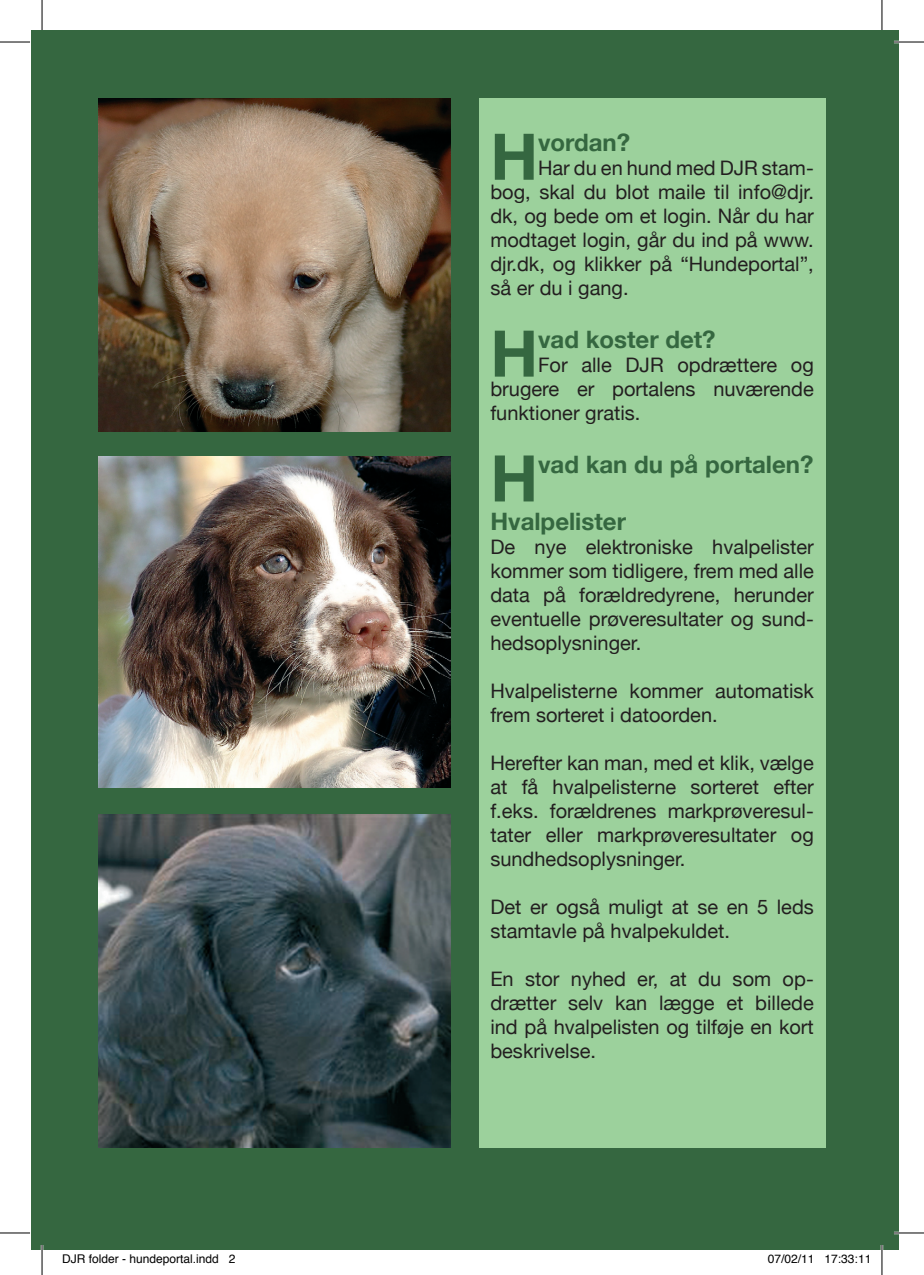
<style>
.page{position:relative;width:924px;height:1275px;background:#fff}
.page>*{position:absolute;margin:0;border:0;box-sizing:border-box;transform-origin:0 0}
.t1{font:700 64.4px "Helvetica Neue";color:#356740}
.t2{font:700 24px "Helvetica Neue";color:#356740}
.t3{font:20px/24px "Helvetica Neue";color:#231f20;text-align:justify}
.t4{font:12px "Helvetica";color:#000}
</style>
<div class="page">
<div style="left:31px;top:31px;width:867px;height:1219px;background:#356740"></div>
<div style="left:479px;top:99px;width:345px;height:1049px;background:#9cd19c"></div>
<img style="left:99px;top:456px;width:351px;height:332px">
<img style="left:99px;top:814px;width:351px;height:334px">
<img style="left:99px;top:99px;width:351px;height:333px">
<hr style="left:893px;top:41px;width:30px;height:2px;background:#fff">
<hr style="left:893px;top:1231px;width:30px;height:3px;background:#fff">
<hr style="left:41px;top:1245px;width:2px;height:30px;background:#fff">
<hr style="left:880px;top:1245px;width:2px;height:30px;background:#fff">
<hr style="left:0;top:42px;width:30px;height:1px;background:#000">
<hr style="left:893px;top:42px;width:30px;height:1px;background:#000">
<hr style="left:0;top:1232px;width:30px;height:1px;background:#000">
<hr style="left:893px;top:1232px;width:30px;height:1px;background:#000">
<hr style="left:42px;top:0;width:1px;height:30px;background:#000">
<hr style="left:42px;top:1245px;width:1px;height:30px;background:#000">
<hr style="left:881px;top:0;width:1px;height:30px;background:#000">
<hr style="left:881px;top:1245px;width:1px;height:30px;background:#000">
<h1 class="t1" style="left:490px;top:117px;width:49px">H</h1>
<p class="t2" style="left:538px;top:127px;width:94px">vordan?</p>
<p class="t3" style="left:490px;top:156px;width:325px;text-indent:48px">Har du en hund med DJR stam&shy;bog, skal du blot maile til info@djr. dk, og bede om et login. Når du har modtaget login, går du ind på www. djr.dk, og klikker på “Hundeportal”, så er du i gang.</p>
<h1 class="t1" style="left:490px;top:314px;width:49px">H</h1>
<p class="t2" style="left:538px;top:324px;width:179px">vad koster det?</p>
<p class="t3" style="left:490px;top:352px;width:325px;text-indent:48px">For alle DJR opdrættere og brugere er portalens nuværende funktioner gratis.</p>
<h1 class="t1" style="left:490px;top:439px;width:49px">H</h1>
<p class="t2" style="left:538px;top:449px;width:277px">vad kan du på portalen?</p>
<p class="t2" style="left:490px;top:507px;width:137px">Hvalpelister</p>
<p class="t3" style="left:490px;top:535px;width:325px">De nye elektroniske hvalpelister kommer som tidligere, frem med alle data på forældredyrene, herunder eventuelle prøveresultater og sund&shy;hedsoplysninger.</p>
<p class="t3" style="left:490px;top:679px;width:325px">Hvalpelisterne kommer automatisk frem sorteret i datoorden.</p>
<p class="t3" style="left:490px;top:751px;width:325px">Herefter kan man, med et klik, vælge at få hvalpelisterne sorteret efter f.eks. forældrenes markprøveresul&shy;tater eller markprøveresultater og sundhedsoplysninger.</p>
<p class="t3" style="left:490px;top:895px;width:325px">Det er også muligt at se en 5 leds stamtavle på hvalpekuldet.</p>
<p class="t3" style="left:490px;top:967px;width:325px">En stor nyhed er, at du som op&shy;drætter selv kan lægge et billede ind på hvalpelisten og tilføje en kort beskrivelse.</p>
<p class="t4" style="left:62px;top:1249px;width:175px">DJR folder - hundeportal.indd 2</p>
<p class="t4" style="left:767px;top:1249px;width:105px">07/02/11 17:33:11</p>
</div>
